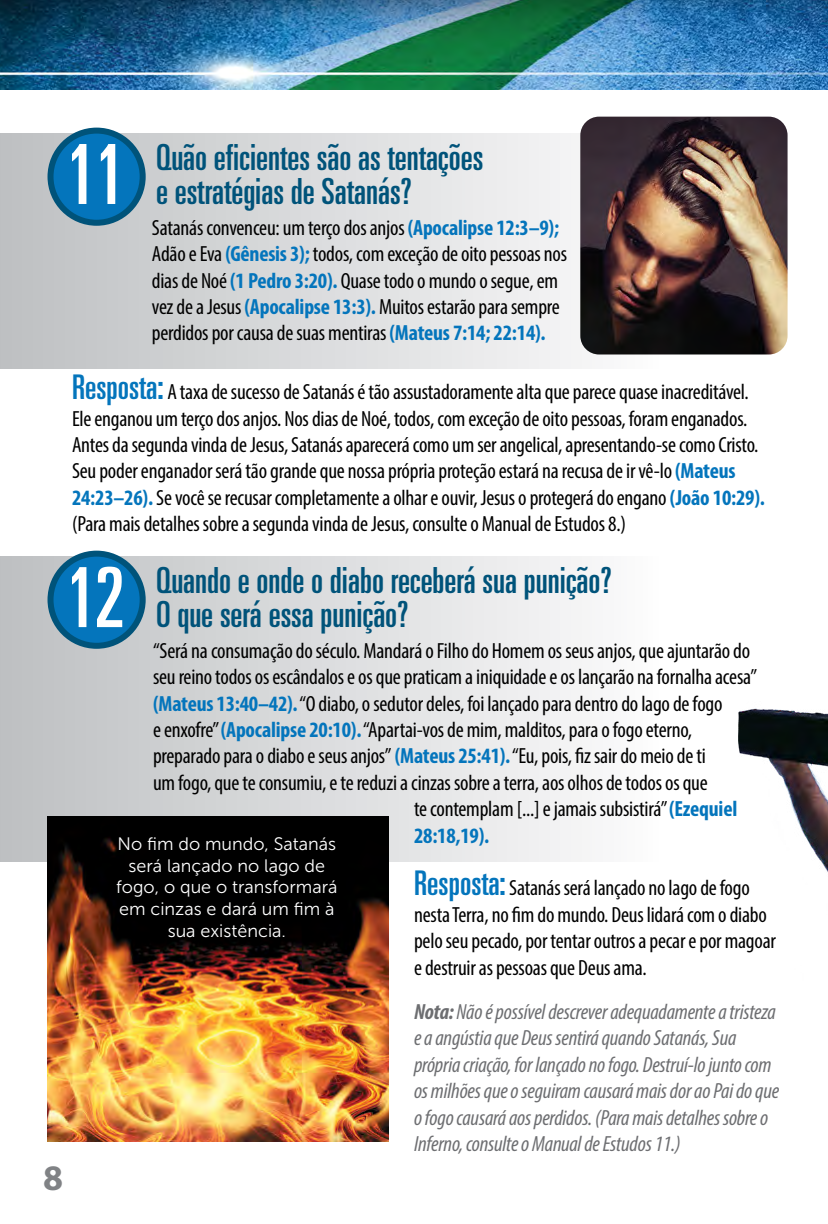
<style>
.page{position:relative;width:828px;height:1224px;background:#fff}
.page>*{position:absolute;margin:0;border:0;box-sizing:border-box;transform-origin:0 0}
.t1{font:ultra-condensed 83px "Univers";color:#fff}
.t2{font:ultra-condensed 36px/34px "Univers";color:#00537a}
.t3{font:700 36px "Myriad Pro";color:#808285}
.t4{font:condensed 22px/26.4px "Myriad Pro";letter-spacing:-.01em;color:#000}
.t5{font:italic condensed 22px/26.4px "Myriad Pro";letter-spacing:-.01em;color:#6d6e71}
.t6{font:700 condensed 22px "Myriad Pro";color:#0475bc}
.t7{font:18px/21.6px "Museo Sans 300";color:#fff;text-align:center}
.s1{font-weight:700;color:#0475bc}
.s2{font-family:"Univers";font-stretch:ultra-condensed;font-size:34px;color:#0475bc}
.s3{font-weight:700}
</style>
<div class="page">
<div style="left:0;top:557px;width:658px;height:305px;background:linear-gradient(to right,#bbbfc1,#fcfcfc)"></div>
<img style="left:48px;top:816px;width:341px;height:326px">
<img style="left:0;top:0;width:828px;height:90px">
<div style="left:51px;top:554px;width:92px;height:92px;background:#0475bc;border-radius:50%"></div>
<div style="left:48px;top:551px;width:98px;height:98px;border:6px solid #00537a;border-radius:50%"></div>
<div style="left:0;top:134px;width:658px;height:235px;background:linear-gradient(to right,#bbbec1,#fcfcfc)"></div>
<div style="left:51px;top:131px;width:92px;height:92px;background:#0475bc;border-radius:50%"></div>
<div style="left:48px;top:128px;width:98px;height:98px;border:6px solid #00537a;border-radius:50%"></div>
<img style="left:580px;top:117px;width:208px;height:238px">
<img style="left:738px;top:708px;width:90px;height:164px">
<h2 class="t3" style="left:43px;top:1155px;width:21px">8</h2>
<h1 class="t1" style="left:65px;top:127px;width:61px">11</h1>
<h2 class="t2" style="left:156px;top:140px;width:329px">Quão eficientes são as tentações e estratégias de Satanás?</h2>
<p class="t4" style="left:152px;top:214px;width:417px">Satanás convenceu: um terço dos anjos <span class="s1">(Apocalipse 12:3–9); </span>Adão e Eva <span class="s1">(Gênesis 3);</span> todos, com exceção de oito pessoas nos dias de Noé <span class="s1">(1 Pedro 3:20).</span> Quase todo o mundo o segue, em vez de a Jesus <span class="s1">(Apocalipse 13:3).</span> Muitos estarão para sempre perdidos por causa de suas mentiras <span class="s1">(Mateus 7:14; 22:14).</span></p>
<p class="t4" style="left:72px;top:378px;width:694px"><span class="s2">Resposta:</span> A taxa de sucesso de Satanás é tão assustadoramente alta que parece quase inacreditável.<br>Ele enganou um terço dos anjos. Nos dias de Noé, todos, com exceção de oito pessoas, foram enganados.<br>Antes da segunda vinda de Jesus, Satanás aparecerá como um ser angelical, apresentando-se como Cristo.<br>Seu poder enganador será tão grande que nossa própria proteção estará na recusa de ir vê-lo <span class="s1">(Mateus 24:23–26).</span> Se você se recusar completamente a olhar e ouvir, Jesus o protegerá do engano <span class="s1">(João 10:29). </span>(Para mais detalhes sobre a segunda vinda de Jesus, consulte o Manual de Estudos 8.)</p>
<h1 class="t1" style="left:65px;top:550px;width:61px">12</h1>
<h2 class="t2" style="left:156px;top:563px;width:457px">Quando e onde o diabo receberá sua punição?<br>O que será essa punição?</h2>
<p class="t4" style="left:153px;top:637px;width:599px">“Será na consumação do século. Mandará o Filho do Homem os seus anjos, que ajuntarão do</p>
<p class="t4" style="left:153px;top:663px;width:606px">seu reino todos os escândalos e os que praticam a iniquidade e os lançarão na fornalha acesa”</p>
<p class="t4" style="left:153px;top:690px;width:571px"><span class="s1">(Mateus 13:40–42).</span> “O diabo, o sedutor deles, foi lançado para dentro do lago de fogo</p>
<p class="t4" style="left:153px;top:716px;width:541px">e enxofre” <span class="s1">(Apocalipse 20:10).</span> “Apartai-vos de mim, malditos, para o fogo eterno,</p>
<p class="t4" style="left:153px;top:743px;width:554px">preparado para o diabo e seus anjos” <span class="s1">(Mateus 25:41).</span> “Eu, pois, fiz sair do meio de ti</p>
<p class="t4" style="left:153px;top:769px;width:556px">um fogo, que te consumiu, e te reduzi a cinzas sobre a terra, aos olhos de todos os que</p>
<p class="t4" style="left:414px;top:795px;width:325px">te contemplam [...] e jamais subsistirá” <span class="s1">(Ezequiel</span></p>
<p class="t6" style="left:414px;top:822px;width:77px">28:18,19).</p>
<p class="t4" style="left:414px;top:875px;width:363px"><span class="s2">Resposta:</span> Satanás será lançado no lago de fogo nesta Terra, no fim do mundo. Deus lidará com o diabo pelo seu pecado, por tentar outros a pecar e por magoar e destruir as pessoas que Deus ama.</p>
<p class="t5" style="left:414px;top:998px;width:367px"><span class="s3">Nota:</span> Não é possível descrever adequadamente a tristeza e a angústia que Deus sentirá quando Satanás, Sua própria criação, for lançado no fogo. Destruí-lo junto com os milhões que o seguiram causará mais dor ao Pai do que o fogo causará aos perdidos. (Para mais detalhes sobre o Inferno, consulte o Manual de Estudos 11.)</p>
<p class="t7" style="left:116px;top:833px;width:223px">No fim do mundo, Satanás será lançado no lago de fogo, o que o transformará em cinzas e dará um fim à sua existência.</p>
</div>
